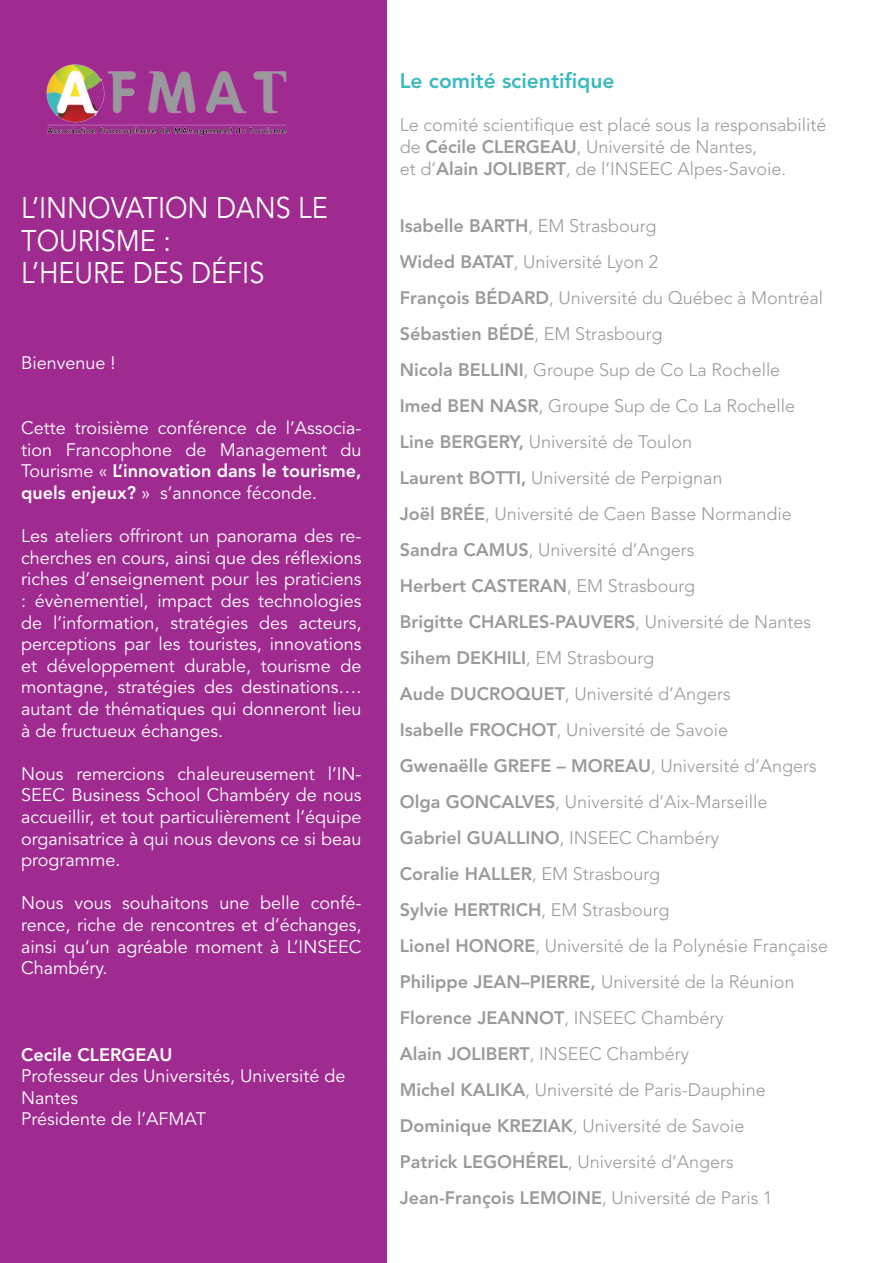
<style>
.page{position:relative;width:893px;height:1263px;background:#fff}
.page>*{position:absolute;margin:0;border:0;box-sizing:border-box;transform-origin:0 0}
.t1{font:29.7px/32.4px "Avenir LT Std";color:#fff;scale:.91 1}
.t2{font:800 21px "Avenir LT Std";color:#3bbabd}
.t3{font:300 18px/36px "Avenir LT Std";color:#999a9c}
.t4{font:18px/21.6px "Avenir LT Std";color:#fff;text-align:justify}
.t5{font:800 18px "Avenir LT Std";color:#fff}
.s1{font-weight:800}
</style>
<div class="page">
<div style="left:0;top:0;width:386px;height:1263px;background:#a02b90"></div>
<img style="left:46px;top:64px;width:241px;height:72px">
<h1 class="t1" style="left:21px;top:193px;width:338px">L’INNOVATION DANS LE<br>TOURISME :<br>L’HEURE DES DÉFIS</h1>
<p class="t4" style="left:21px;top:353px;width:96px">Bienvenue !</p>
<p class="t4" style="left:21px;top:418px;width:342px">Cette troisième conférence de l’Associa&shy;tion Francophone de Management du Tourisme « <span class="s1">L’innovation dans le tourisme, quels enjeux?</span> » s’annonce féconde.</p>
<p class="t4" style="left:21px;top:526px;width:342px">Les ateliers offriront un panorama des re&shy;cherches en cours, ainsi que des réflexions riches d’enseignement pour les praticiens : évènementiel, impact des technologies de l’information, stratégies des acteurs, perceptions par les touristes, innovations et développement durable, tourisme de montagne, stratégies des destinations…. autant de thématiques qui donneront lieu à de fructueux échanges.</p>
<p class="t4" style="left:21px;top:763px;width:342px">Nous remercions chaleureusement l’IN-SEEC Business School Chambéry de nous accueillir, et tout particulièrement l’équipe organisatrice à qui nous devons ce si beau programme.</p>
<p class="t4" style="left:21px;top:893px;width:342px">Nous vous souhaitons une belle confé&shy;rence, riche de rencontres et d’échanges, ainsi qu’un agréable moment à L’INSEEC Chambéry.</p>
<p class="t5" style="left:21px;top:1044px;width:153px">Cecile CLERGEAU</p>
<p class="t4" style="left:21px;top:1066px;width:326px;text-align:left">Professeur des Universités, Université de<br>Nantes<br>Présidente de l’AFMAT</p>
<p class="t2" style="left:400px;top:68px;width:216px">Le comité scientifique</p>
<p class="t3" style="left:400px;top:114px;width:428px;line-height:21.6px">Le comité scientifique est placé sous la responsabilité de <span class="s1">Cécile CLERGEAU</span>, Université de Nantes,<br>et d’<span class="s1">Alain JOLIBERT</span>, de l’INSEEC Alpes-Savoie.</p>
<p class="t3" style="left:400px;top:208px;width:430px"><span class="s1">Isabelle BARTH</span>, EM Strasbourg<br><span class="s1">Wided BATAT</span>, Université Lyon 2<br><span class="s1">François BÉDARD</span>, Université du Québec à Montréal <span class="s1">Sébastien BÉDÉ</span>, EM Strasbourg<br><span class="s1">Nicola BELLINI</span>, Groupe Sup de Co La Rochelle<br><span class="s1">Imed BEN NASR</span>, Groupe Sup de Co La Rochelle <span class="s1">Line BERGERY,</span> Université de Toulon<br><span class="s1">Laurent BOTTI,</span> Université de Perpignan<br><span class="s1">Joël BRÉE</span>, Université de Caen Basse Normandie <span class="s1">Sandra CAMUS</span>, Université d’Angers<br><span class="s1">Herbert CASTERAN</span>, EM Strasbourg<br><span class="s1">Brigitte CHARLES-PAUVERS</span>, Université de Nantes <span class="s1">Sihem DEKHILI</span>, EM Strasbourg<br><span class="s1">Aude DUCROQUET</span>, Université d’Angers<br><span class="s1">Isabelle FROCHOT</span>, Université de Savoie<br><span class="s1">Gwenaëlle GREFE – MOREAU</span>, Université d’Angers <span class="s1">Olga GONCALVES</span>, Université d’Aix-Marseille <span class="s1">Gabriel GUALLINO</span>, INSEEC Chambéry<br><span class="s1">Coralie HALLER</span>, EM Strasbourg<br><span class="s1">Sylvie HERTRICH</span>, EM Strasbourg<br><span class="s1">Lionel HONORE</span>, Université de la Polynésie Française <span class="s1">Philippe JEAN–PIERRE,</span> Université de la Réunion <span class="s1">Florence JEANNOT</span>, INSEEC Chambéry<br><span class="s1">Alain JOLIBERT</span>, INSEEC Chambéry<br><span class="s1">Michel KALIKA</span>, Université de Paris-Dauphine <span class="s1">Dominique KREZIAK</span>, Université de Savoie<br><span class="s1">Patrick LEGOHÉREL</span>, Université d’Angers <span class="s1">Jean-François LEMOINE</span>, Université de Paris 1</p>
</div>
